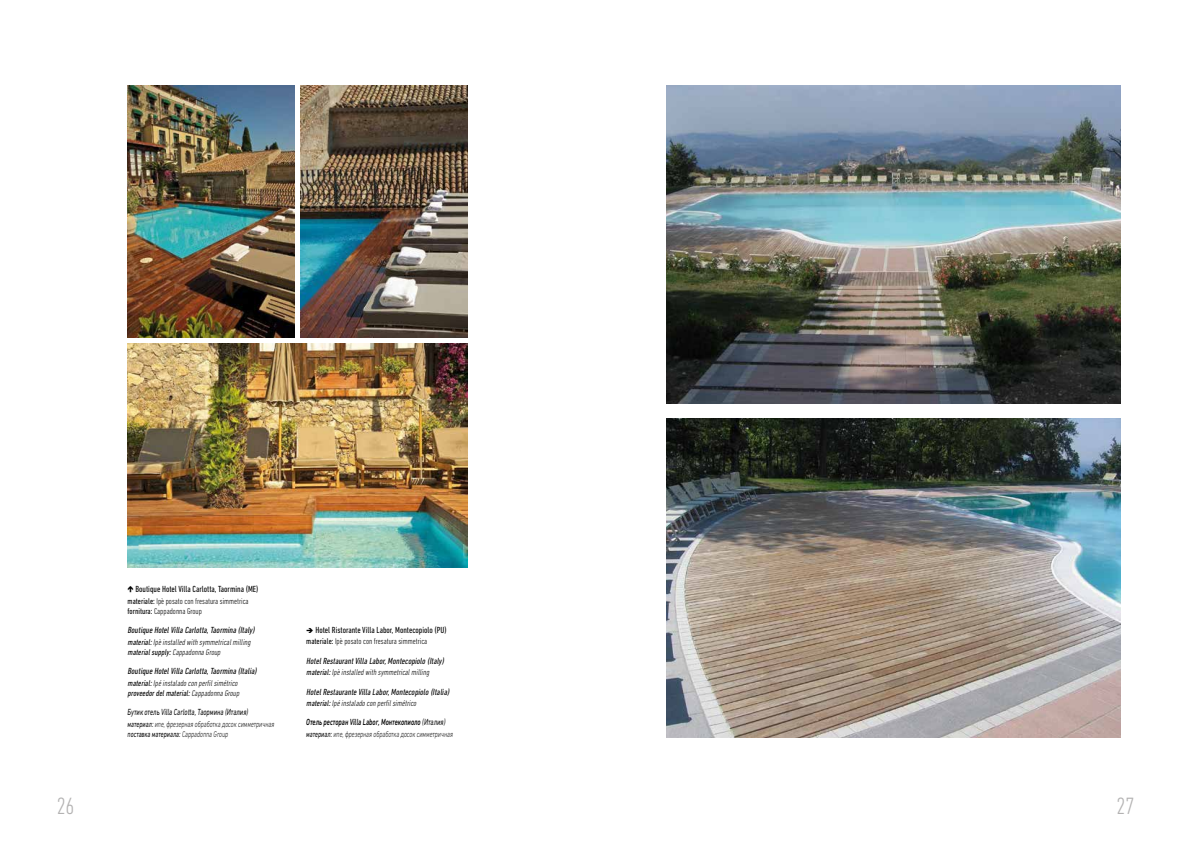
<style>
.page{position:relative;width:1191px;height:842px;background:#fff}
.page>*{position:absolute;margin:0;border:0;box-sizing:border-box;transform-origin:0 0}
.t1{font:300 condensed 24px "DIN Next LT Pro";color:#b3b2b2}
.t2{font:italic condensed 9px "DIN Next LT Pro";color:#000}
.t3{font:condensed 9px "DIN Next LT Pro";color:#000}
.t4{font:italic 500 9px "DIN Next CYR";color:#000;scale:.7 1}
.t5{font:italic 9px "DIN Next CYR";color:#000;scale:.7 1}
.t6{font:italic 300 condensed 8.5px/10.2px "DIN Next LT Pro";color:#000}
.t7{font:italic 300 8.5px/10.2px "DIN Next CYR";color:#000;scale:.7 1}
.t8{font:300 condensed 8.5px/10.2px "DIN Next LT Pro";color:#000}
.s1{font-weight:400}
</style>
<div class="page">
<img style="left:128px;top:343px;width:340px;height:224px">
<img style="left:300px;top:85px;width:168px;height:252px">
<img style="left:128px;top:85px;width:167px;height:252px">
<img style="left:666px;top:85px;width:454px;height:319px">
<img style="left:666px;top:418px;width:454px;height:319px">
<p class="t3" style="left:136px;top:584px;width:124px">Boutique Hotel Villa Carlotta, Taormina (ME)</p>
<p class="t8" style="left:128px;top:595px;width:122px"><span class="s1">materiale:</span> Ipè posato con fresatura simmetrica <span class="s1">fornitura:</span> Cappadonna Group</p>
<p class="t2" style="left:128px;top:625px;width:130px">Boutique HotelVilla Carlotta,Taormina (Italy)</p>
<p class="t6" style="left:128px;top:637px;width:126px"><span class="s1">material:</span>Ipèinstalled with symmetricalmilling <span class="s1">materialsupply:</span>CappadonnaGroup</p>
<p class="t2" style="left:128px;top:666px;width:132px">Boutique HotelVilla Carlotta,Taormina (Italia)</p>
<p class="t6" style="left:128px;top:678px;width:115px"><span class="s1">material:</span>Ipéinstaladocon perfilsimétrico <span class="s1">proveedordelmaterial:</span>CappadonnaGroup</p>
<p class="t5" style="left:128px;top:707px;width:174px">Бутик отель Villa Carlotta, Таормина (Италия)</p>
<p class="t7" style="left:128px;top:719px;width:211px"><span class="s1">материал:</span> ипе, фрезерная обработка досок симметричная <span class="s1">поставка материала:</span> Cappadonna Group</p>
<p class="t3" style="left:306px;top:625px;width:142px">➔ Hotel Ristorante Villa Labor, Montecopiolo (PU)</p>
<p class="t8" style="left:306px;top:636px;width:122px"><span class="s1">materiale:</span> Ipè posato con fresatura simmetrica</p>
<p class="t2" style="left:306px;top:655px;width:141px">HotelRestaurantVilla Labor,Montecopiolo (Italy)</p>
<p class="t6" style="left:306px;top:667px;width:126px"><span class="s1">material:</span>Ipèinstalled with symmetricalmilling</p>
<p class="t2" style="left:306px;top:686px;width:146px">HotelRestaurante Villa Labor,Montecopiolo (Italia)</p>
<p class="t6" style="left:306px;top:698px;width:113px"><span class="s1">material:</span>Ipéinstaladocon perfilsimétrico</p>
<p class="t4" style="left:306px;top:717px;width:200px">Отель ресторан Villa Labor, Монтекопиоло <span class="s1">(Италия)</span></p>
<p class="t7" style="left:306px;top:729px;width:211px"><span class="s1">материал:</span> ипе, фрезерная обработка досок симметричная</p>
<h1 class="t1" style="left:57px;top:792px;width:19px">26</h1>
<h1 class="t1" style="left:1116px;top:792px;width:19px">27</h1>
</div>
